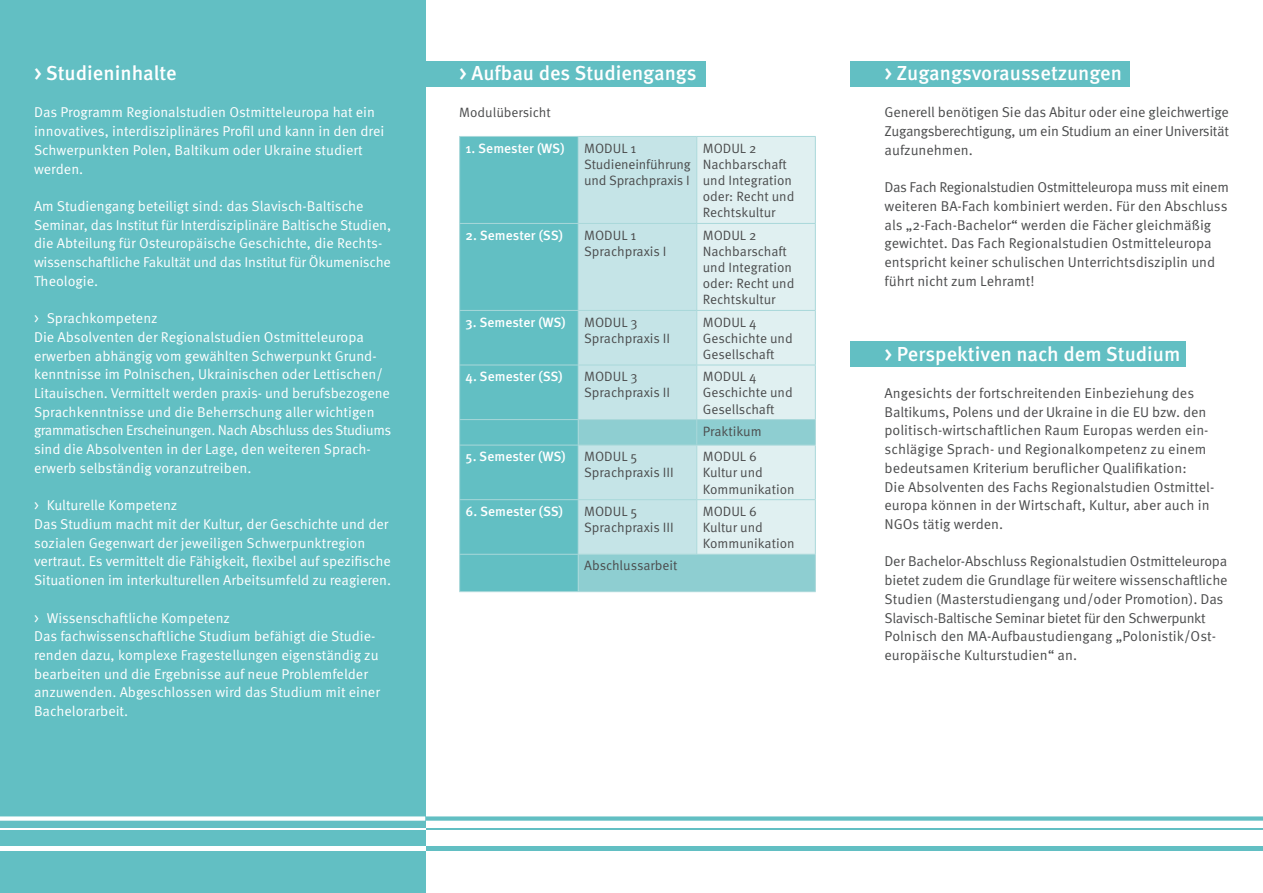
<style>
.page{position:relative;width:1263px;height:893px;background:#fff}
.page>*{position:absolute;margin:0;border:0;box-sizing:border-box;transform-origin:0 0}
.t1{font:500 20.25px "Meta OT";color:#fff}
.t2{font:14.25px/18.8px "Meta OT";letter-spacing:-.005em;color:#fff}
.t3{font:14.25px/18.8px "Meta OT";color:#4b4c4d}
.t4{font:13.5px/16.2px "Meta OT";color:#4b4c4d}
.t5{font:500 13.5px "Meta OT";color:#fff}
</style>
<div class="page">
<div style="left:0;top:0;width:425px;height:893px;background:#62bfc3"></div>
<hr style="left:425px;top:846px;width:838px;height:4px;background:#62bfc3">
<hr style="left:425px;top:828px;width:838px;height:2px;background:#62bfc3">
<svg style="left:0;top:816px;width:1263px;height:5px;background:#9ed7da"></svg>
<hr style="left:0;top:846px;width:425px;height:4px;background:#fff">
<hr style="left:0;top:828px;width:425px;height:2px;background:#fff">
<div style="left:418px;top:62px;width:288px;height:25px;background:#62bfc3"></div>
<div style="left:850px;top:62px;width:280px;height:25px;background:#62bfc3"></div>
<div style="left:850px;top:341px;width:336px;height:26px;background:#62bfc3"></div>
<div style="left:460px;top:137px;width:118px;height:454px;background:#62bfc3"></div>
<div style="left:579px;top:137px;width:117px;height:282px;background:#c5e4e7"></div>
<div style="left:697px;top:137px;width:118px;height:282px;background:#e0f0f1"></div>
<hr style="left:459px;top:136px;width:119px;height:1px;background:#a9d8da">
<hr style="left:459px;top:137px;width:1px;height:86px;background:#a9d8da">
<hr style="left:578px;top:136px;width:119px;height:1px;background:#a9d8da">
<hr style="left:578px;top:137px;width:1px;height:86px;background:#a9d8da">
<hr style="left:697px;top:136px;width:119px;height:1px;background:#a9d8da">
<hr style="left:696px;top:137px;width:1px;height:86px;background:#a9d8da">
<hr style="left:815px;top:137px;width:1px;height:86px;background:#a9d8da">
<hr style="left:459px;top:223px;width:119px;height:1px;background:#a9d8da">
<hr style="left:459px;top:224px;width:1px;height:86px;background:#a9d8da">
<hr style="left:578px;top:223px;width:119px;height:1px;background:#a9d8da">
<hr style="left:578px;top:224px;width:1px;height:86px;background:#a9d8da">
<hr style="left:697px;top:223px;width:119px;height:1px;background:#a9d8da">
<hr style="left:696px;top:224px;width:1px;height:86px;background:#a9d8da">
<hr style="left:815px;top:224px;width:1px;height:86px;background:#a9d8da">
<hr style="left:459px;top:310px;width:119px;height:1px;background:#a9d8da">
<hr style="left:459px;top:311px;width:1px;height:54px;background:#a9d8da">
<hr style="left:578px;top:310px;width:119px;height:1px;background:#a9d8da">
<hr style="left:578px;top:311px;width:1px;height:54px;background:#a9d8da">
<hr style="left:697px;top:310px;width:119px;height:1px;background:#a9d8da">
<hr style="left:696px;top:311px;width:1px;height:54px;background:#a9d8da">
<hr style="left:815px;top:311px;width:1px;height:54px;background:#a9d8da">
<hr style="left:459px;top:365px;width:119px;height:1px;background:#a9d8da">
<hr style="left:459px;top:365px;width:1px;height:54px;background:#a9d8da">
<hr style="left:578px;top:365px;width:119px;height:1px;background:#a9d8da">
<hr style="left:578px;top:365px;width:1px;height:54px;background:#a9d8da">
<hr style="left:697px;top:365px;width:119px;height:1px;background:#a9d8da">
<hr style="left:696px;top:365px;width:1px;height:54px;background:#a9d8da">
<hr style="left:815px;top:365px;width:1px;height:54px;background:#a9d8da">
<hr style="left:459px;top:419px;width:119px;height:1px;background:#a9d8da">
<svg style="left:459px;top:420px;width:1px;height:25px"></svg>
<hr style="left:578px;top:419px;width:119px;height:1px;background:#a9d8da">
<hr style="left:697px;top:419px;width:119px;height:1px;background:#a9d8da">
<svg style="left:578px;top:420px;width:238px;height:171px;background:#b9dfe2"></svg>
<hr style="left:459px;top:445px;width:119px;height:1px;background:#a9d8da">
<hr style="left:459px;top:445px;width:1px;height:54px;background:#a9d8da">
<hr style="left:578px;top:445px;width:119px;height:1px;background:#a9d8da">
<hr style="left:578px;top:445px;width:1px;height:54px;background:#a9d8da">
<hr style="left:697px;top:445px;width:119px;height:1px;background:#a9d8da">
<hr style="left:696px;top:445px;width:1px;height:54px;background:#a9d8da">
<hr style="left:815px;top:445px;width:1px;height:54px;background:#a9d8da">
<hr style="left:459px;top:499px;width:119px;height:1px;background:#a9d8da">
<hr style="left:459px;top:500px;width:1px;height:54px;background:#a9d8da">
<hr style="left:578px;top:499px;width:119px;height:1px;background:#a9d8da">
<hr style="left:578px;top:500px;width:1px;height:54px;background:#a9d8da">
<hr style="left:697px;top:499px;width:119px;height:1px;background:#a9d8da">
<hr style="left:696px;top:500px;width:1px;height:54px;background:#a9d8da">
<hr style="left:815px;top:500px;width:1px;height:54px;background:#a9d8da">
<hr style="left:459px;top:554px;width:119px;height:1px;background:#a9d8da">
<hr style="left:459px;top:555px;width:1px;height:36px;background:#a9d8da">
<hr style="left:578px;top:554px;width:119px;height:1px;background:#a9d8da">
<hr style="left:578px;top:555px;width:1px;height:36px;background:#a9d8da">
<hr style="left:697px;top:554px;width:119px;height:1px;background:#a9d8da">
<hr style="left:815px;top:555px;width:1px;height:36px;background:#a9d8da">
<hr style="left:459px;top:591px;width:119px;height:1px;background:#a9d8da">
<hr style="left:578px;top:591px;width:119px;height:1px;background:#a9d8da">
<hr style="left:697px;top:591px;width:119px;height:1px;background:#a9d8da">
<h1 class="t1" style="left:34px;top:60px;width:144px">&gt; Studieninhalte</h1>
<h1 class="t1" style="left:459px;top:60px;width:239px">&gt; Aufbau des Studiengangs</h1>
<p class="t2" style="left:34px;top:103px;width:352px">Das Programm Regionalstudien Ostmitteleuropa hat ein innovatives, interdisziplinäres Profil und kann in den drei Schwerpunkten Polen, Baltikum oder Ukraine studiert werden.</p>
<p class="t2" style="left:34px;top:197px;width:359px">Am Studiengang beteiligt sind: das Slavisch-Baltische Seminar, das Institut für Interdisziplinäre Baltische Studien, die Abteilung für Osteuropäische Geschichte, die Rechts&shy;wissenschaftliche Fakultät und das Institut für Ökumenische Theologie.</p>
<p class="t2" style="left:34px;top:309px;width:359px">&gt; Sprachkompetenz<br>Die Absolventen der Regionalstudien Ostmitteleuropa erwerben abhängig vom gewählten Schwerpunkt Grund&shy;kenntnisse im Polnischen, Ukrainischen oder Lettischen/ Litauischen. Vermittelt werden praxis- und berufsbezogene Sprachkenntnisse und die Beherrschung aller wichtigen grammatischen Erscheinungen. Nach Abschluss des Studiums sind die Absolventen in der Lage, den weiteren Sprach&shy;erwerb selbständig voranzutreiben.</p>
<p class="t2" style="left:34px;top:496px;width:359px">&gt; Kulturelle Kompetenz<br>Das Studium macht mit der Kultur, der Geschichte und der sozialen Gegenwart der jeweiligen Schwerpunktregion vertraut. Es vermittelt die Fähigkeit, flexibel auf spezifische Situationen im interkulturellen Arbeitsumfeld zu reagieren.</p>
<p class="t2" style="left:34px;top:608px;width:347px">&gt; Wissenschaftliche Kompetenz<br>Das fachwissenschaftliche Studium befähigt die Studie&shy;renden dazu, komplexe Fragestellungen eigenständig zu bearbeiten und die Ergebnisse auf neue Problemfelder anzuwenden. Abgeschlossen wird das Studium mit einer Bachelorarbeit.</p>
<p class="t4" style="left:459px;top:105px;width:93px">Modulübersicht</p>
<p class="t5" style="left:466px;top:140px;width:100px">1. Semester (WS)</p>
<p class="t4" style="left:584px;top:140px;width:108px">MODUL 1<br>Studieneinführung und Sprachpraxis I</p>
<p class="t4" style="left:703px;top:140px;width:93px">MODUL 2<br>Nachbarschaft und Integration oder: Recht und<br>Rechtskultur</p>
<p class="t5" style="left:466px;top:227px;width:99px">2. Semester (SS)</p>
<p class="t4" style="left:584px;top:227px;width:84px">MODUL 1<br>Sprachpraxis I</p>
<p class="t4" style="left:703px;top:227px;width:93px">MODUL 2<br>Nachbarschaft und Integration oder: Recht und<br>Rechtskultur</p>
<p class="t5" style="left:466px;top:314px;width:102px">3. Semester (WS)</p>
<p class="t4" style="left:584px;top:314px;width:87px">MODUL 3<br>Sprachpraxis II</p>
<p class="t4" style="left:703px;top:314px;width:91px">MODUL 4<br>Geschichte und<br>Gesellschaft</p>
<p class="t5" style="left:466px;top:368px;width:99px">4. Semester (SS)</p>
<p class="t4" style="left:584px;top:369px;width:87px">MODUL 3<br>Sprachpraxis II</p>
<p class="t4" style="left:703px;top:369px;width:91px">MODUL 4<br>Geschichte und<br>Gesellschaft</p>
<p class="t4" style="left:703px;top:423px;width:60px">Praktikum</p>
<p class="t5" style="left:466px;top:448px;width:102px">5. Semester (WS)</p>
<p class="t4" style="left:584px;top:449px;width:91px">MODUL 5<br>Sprachpraxis III</p>
<p class="t4" style="left:703px;top:449px;width:93px">MODUL 6<br>Kultur und<br>Kommunikation</p>
<p class="t5" style="left:466px;top:503px;width:99px">6. Semester (SS)</p>
<p class="t4" style="left:584px;top:503px;width:91px">MODUL 5<br>Sprachpraxis III</p>
<p class="t4" style="left:703px;top:503px;width:93px">MODUL 6<br>Kultur und<br>Kommunikation</p>
<p class="t4" style="left:584px;top:558px;width:95px">Abschlussarbeit</p>
<h1 class="t1" style="left:884px;top:60px;width:239px">&gt; Zugangsvoraussetzungen</h1>
<p class="t3" style="left:884px;top:103px;width:346px;text-align:justify">Generell benötigen Sie das Abitur oder eine gleichwertige Zugangsberechtigung, um ein Studium an einer Universität aufzunehmen.</p>
<p class="t3" style="left:884px;top:178px;width:346px">Das Fach Regionalstudien Ostmitteleuropa muss mit einem weiteren BA-Fach kombiniert werden. Für den Abschluss als „2-Fach-Bachelor“ werden die Fächer gleichmäßig gewichtet. Das Fach Regionalstudien Ostmitteleuropa entspricht keiner schulischen Unterrichtsdisziplin und führt nicht zum Lehramt!</p>
<h1 class="t1" style="left:884px;top:341px;width:297px">&gt; Perspektiven nach dem Studium</h1>
<p class="t3" style="left:884px;top:384px;width:331px">Angesichts der fortschreitenden Einbeziehung des Baltikums, Polens und der Ukraine in die EU bzw. den politisch-wirtschaftlichen Raum Europas werden ein&shy;schlägige Sprach- und Regionalkompetenz zu einem bedeutsamen Kriterium beruflicher Qualifikation:<br>Die Absolventen des Fachs Regionalstudien Ostmittel&shy;europa können in der Wirtschaft, Kultur, aber auch in NGOs tätig werden.</p>
<p class="t3" style="left:884px;top:552px;width:345px">Der Bachelor-Abschluss Regionalstudien Ostmitteleuropa bietet zudem die Grundlage für weitere wissenschaftliche Studien (Masterstudiengang und/oder Promotion). Das Slavisch-Baltische Seminar bietet für den Schwerpunkt Polnisch den MA-Aufbaustudiengang „Polonistik/Ost&shy;europäische Kulturstudien“ an.</p>
</div>
